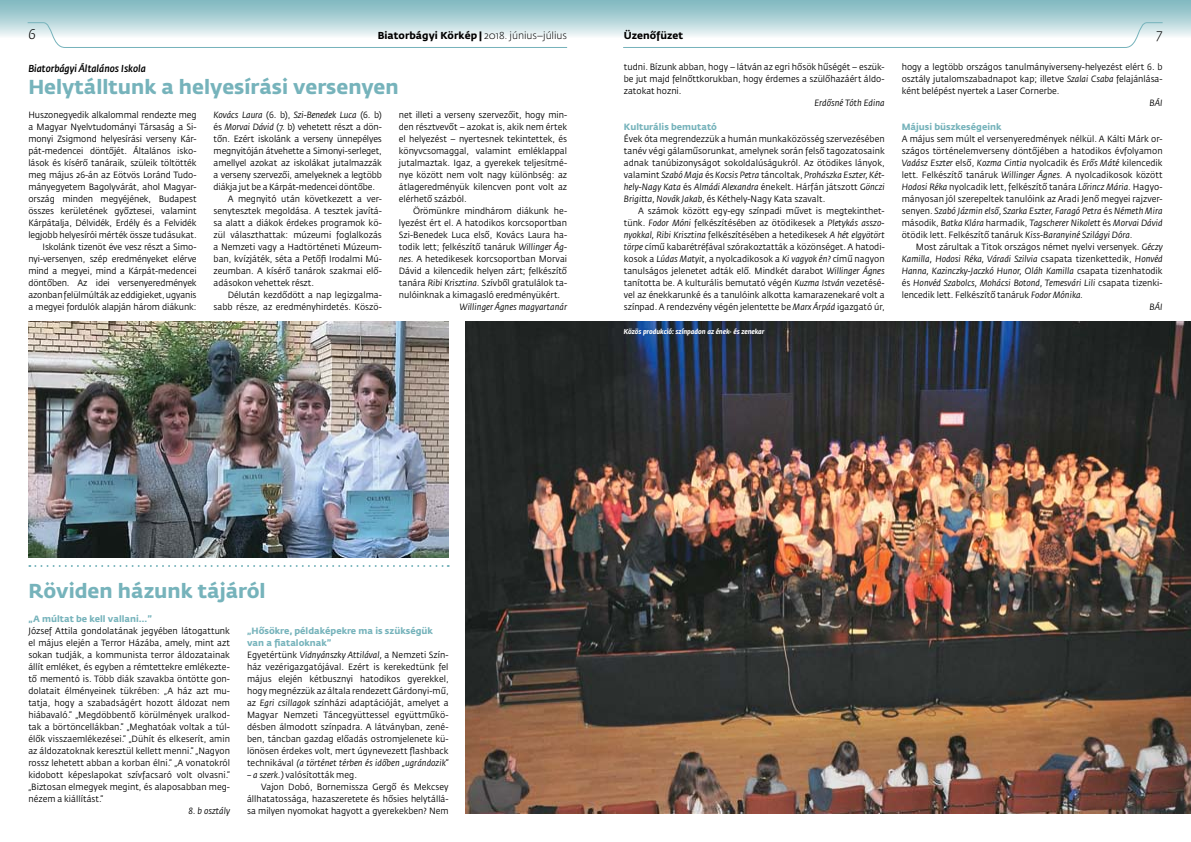
<style>
.page{position:relative;width:1191px;height:842px;background:#fff}
.page>*{position:absolute;margin:0;border:0;box-sizing:border-box;transform-origin:0 0}
.t1{font:700 20px "Fedra Sans Std";color:#76b3bb}
.t2{font:italic 300 14px "Fedra Sans Std";color:#000}
.t3{font:700 10px "Fedra Sans Std";letter-spacing:.005em;color:#000}
.t4{font:italic 500 10px "Fedra Sans Std";color:#000;scale:.95 1}
.t5{font:9px/12px "Fedra Sans Std";color:#000;text-align:justify;scale:.95 1}
.t6{font:italic 9px "Fedra Sans Std";color:#000;scale:.95 1}
.t7{font:700 9px "Fedra Sans Std";color:#76b3bb}
.t8{font:italic 700 7px "Fedra Sans Std";color:#fff;scale:.95 1}
.s1{font-weight:300}
.s2{font-style:normal}
.s3{font-style:italic}
.s4{font-weight:700;color:#76b3bb}
</style>
<div class="page">
<div style="left:0;top:0;width:1191px;height:38px;background:linear-gradient(to bottom,#77b4bc,#eef5f6)"></div>
<svg style="left:27px;top:22px;width:541px;height:26px"></svg>
<svg style="left:622px;top:22px;width:541px;height:26px"></svg>
<svg style="left:29px;top:565px;width:420px;height:2px"></svg>
<img style="left:465px;top:322px;width:726px;height:492px">
<img style="left:28px;top:322px;width:421px;height:235px">
<h2 class="t2" style="left:28px;top:26px;width:9px">6</h2>
<p class="t3" style="left:378px;top:30px;width:191px">Biatorbágyi Körkép | <span class="s1">2018. június–július</span></p>
<p class="t3" style="left:624px;top:30px;width:61px">Üzenőfüzet</p>
<h2 class="t2" style="left:1156px;top:26px;width:7px">7</h2>
<p class="t4" style="left:28px;top:62px;width:125px">Biatorbágyi Általános Iskola</p>
<h1 class="t1" style="left:28px;top:75px;width:372px">Helytálltunk a helyesírási versenyen</h1>
<p class="t5" style="left:28px;top:109px;width:179px;text-align:right">Huszonegyedik alkalommal rendezte meg a Magyar Nyelvtudományi Társaság a Si&shy;monyi Zsigmond helyesírási verseny Kár&shy;pát-medencei döntőjét. Általános isko&shy;lások és kísérő tanáraik, szüleik töltötték meg május 26-án az Eötvös Loránd Tudo&shy;mányegyetem Bagolyvárát, ahol Magyar&shy;ország minden megyéjének, Budapest összes kerületének győztesei, valamint Kárpátalja, Délvidék, Erdély és a Felvidék legjobb helyesírói mérték össze tudásukat.<br>Iskolánk tizenöt éve vesz részt a Simo&shy;nyi-versenyen, szép eredményeket elérve mind a megyei, mind a Kárpát-medencei döntőben. Az idei versenyeredmények azonban felülmúlták az eddigieket, ugyanis a megyei fordulók alapján három diákunk:</p>
<p class="t6" style="left:214px;top:109px;width:179px">Kovács Laura <span class="s2">(6. b),</span> Szi-Benedek Luca <span class="s2">(6. b)</span></p>
<p class="t5" style="left:901px;top:61px;width:276px">hogy a legtöbb országos tanulmányiverseny-helyezést elért 6. b osztály jutalomszabadnapot kap; illetve <span class="s3">Szalai Csaba</span> felajánlása&shy;ként belépést nyertek a Laser Cornerbe.</p>
<p class="t6" style="left:1149px;top:97px;width:15px">BÁI</p>
<p class="t7" style="left:901px;top:121px;width:101px">Májusi büszkeségeink</p>
<p class="t5" style="left:901px;top:133px;width:276px">A május sem múlt el versenyeredmények nélkül. A Kálti Márk or&shy;szágos történelemverseny döntőjében a hatodikos évfolyamon <span class="s3">Vadász Eszter</span> első, <span class="s3">Kozma Cintia</span> nyolcadik és <span class="s3">Erős Máté</span> kilencedik lett. Felkészítő tanáruk <span class="s3">Willinger Ágnes.</span> A nyolcadikosok között <span class="s3">Hodosi Réka</span> nyolcadik lett, felkészítő tanára <span class="s3">Lőrincz Mária.</span> Hagyo&shy;mányosan jól szerepeltek tanulóink az Aradi Jenő megyei rajzver&shy;senyen. <span class="s3">Szabó Jázmin első, Szarka Eszter, Faragó Petra</span> és <span class="s3">Németh Mira </span>második, <span class="s3">Batka Klára</span> harmadik, <span class="s3">Tagscherer Nikolett</span> és <span class="s3">Morvai Dávid </span>ötödik lett. Felkészítő tanáruk <span class="s3">Kiss-Baranyiné Szilágyi Dóra.</span></p>
<p class="t5" style="left:916px;top:241px;width:261px">Most zárultak a Titok országos német nyelvi versenyek. <span class="s3">Géczy</span></p>
<p class="t6" style="left:901px;top:253px;width:276px">Kamilla, Hodosi Réka, Váradi Szilvia <span class="s2">csapata tizenkettedik,</span> Honvéd</p>
<p class="t6" style="left:901px;top:265px;width:276px">Hanna, Kazinczky-Jaczkó Hunor, Oláh Kamilla <span class="s2">csapata tizenhatodik</span></p>
<p class="t6" style="left:901px;top:277px;width:276px"><span class="s2">és</span> Honvéd Szabolcs, Mohácsi Botond, Temesvári Lili <span class="s2">csapata tizenki-</span></p>
<p class="t5" style="left:901px;top:289px;width:192px">lencedik lett. Felkészítő tanáruk <span class="s3">Fodor Mónika.</span></p>
<p class="t6" style="left:1149px;top:301px;width:15px">BÁI</p>
<p class="t5" style="left:624px;top:61px;width:276px">tudni. Bízunk abban, hogy – látván az egri hősök hűségét – eszük&shy;be jut majd felnőttkorukban, hogy érdemes a szülőhazáért áldo&shy;zatokat hozni.</p>
<p class="t6" style="left:814px;top:97px;width:76px">Erdősné Tóth Edina</p>
<p class="t7" style="left:624px;top:121px;width:95px">Kulturális bemutató</p>
<p class="t5" style="left:624px;top:133px;width:276px">Évek óta megrendezzük a humán munkaközösség szervezésében tanév végi gálaműsorunkat, amelynek során felső tagozatosaink adnak tanúbizonyságot sokoldalúságukról. Az ötödikes lányok, valamint <span class="s3">Szabó Maja</span> és <span class="s3">Kocsis Petra</span> táncoltak, <span class="s3">Prohászka Eszter, Két&shy;hely-Nagy Kata</span> és <span class="s3">Almádi Alexandra</span> énekelt. Hárfán játszott <span class="s3">Gönczi Brigitta, Novák Jakab,</span> és Kéthely-Nagy Kata szavalt.</p>
<p class="t5" style="left:624px;top:205px;width:276px;text-indent:14px">A számok között egy-egy színpadi művet is megtekinthet&shy;tünk. <span class="s3">Fodor Móni</span> felkészítésében az ötödikesek a <span class="s3">Pletykás asszo&shy;nyokkal, Ribi Krisztina</span> felkészítésében a hetedikesek <span class="s3">A hét elgyötört törpe</span> című kabarétréfával szórakoztatták a közönséget. A hatodi&shy;kosok a <span class="s3">Lúdas Matyit,</span> a nyolcadikosok a <span class="s3">Ki vagyok én?</span> című nagyon tanulságos jelenetet adták elő. Mindkét darabot <span class="s3">Willinger Ágnes </span>tanította be. A kulturális bemutató végén <span class="s3">Kuzma István</span> vezetésé&shy;vel az énekkarunké és a tanulóink alkotta kamarazenekaré volt a színpad. A rendezvény végén jelentette be <span class="s3">Marx Árpád</span> igazgató úr,</p>
<p class="t5" style="left:399px;top:109px;width:179px">net illeti a verseny szervezőit, hogy min&shy;den résztvevőt – azokat is, akik nem értek el helyezést – nyertesnek tekintettek, és könyvcsomaggal, valamint emléklappal jutalmaztak. Igaz, a gyerekek teljesítmé&shy;nye között nem volt nagy különbség: az átlageredményük kilencven pont volt az elérhető százból.</p>
<p class="t5" style="left:399px;top:205px;width:179px;text-indent:14px">Örömünkre mindhárom diákunk he&shy;lyezést ért el. A hatodikos korcsoportban Szi-Benedek Luca első, Kovács Laura ha&shy;todik lett; felkészítő tanáruk <span class="s3">Willinger Ág&shy;nes.</span> A hetedikesek korcsoportban Morvai Dávid a kilencedik helyen zárt; felkészítő tanára <span class="s3">Ribi Krisztina.</span> Szívből gratulálok ta&shy;nulóinknak a kimagasló eredményükért.</p>
<p class="t6" style="left:460px;top:301px;width:114px">Willinger Ágnes magyartanár</p>
<p class="t5" style="left:214px;top:121px;width:179px">és <span class="s3">Morvai Dávid</span> (7. b) vehetett részt a dön-</p>
<p class="t5" style="left:214px;top:133px;width:179px">tőn. Ezért iskolánk a verseny ünnepélyes</p>
<p class="t5" style="left:214px;top:145px;width:179px">megnyitóján átvehette a Simonyi-serleget,</p>
<p class="t5" style="left:214px;top:157px;width:179px">amellyel azokat az iskolákat jutalmazzák</p>
<p class="t5" style="left:214px;top:169px;width:179px">a verseny szervezői, amelyeknek a legtöbb</p>
<p class="t5" style="left:214px;top:181px;width:171px">diákja jut be a Kárpát-medencei döntőbe.</p>
<p class="t5" style="left:228px;top:193px;width:164px">A megnyitó után következett a ver-</p>
<p class="t5" style="left:214px;top:205px;width:179px">senytesztek megoldása. A tesztek javítá-</p>
<p class="t5" style="left:214px;top:217px;width:179px">sa alatt a diákok érdekes programok kö-</p>
<p class="t5" style="left:214px;top:229px;width:179px">zül választhattak: múzeumi foglalkozás</p>
<p class="t5" style="left:214px;top:241px;width:179px">a Nemzeti vagy a Hadtörténeti Múzeum-</p>
<p class="t5" style="left:214px;top:253px;width:179px">ban, kvízjáték, séta a Petőfi Irodalmi Mú-</p>
<p class="t5" style="left:214px;top:265px;width:179px">zeumban. A kísérő tanárok szakmai elő-</p>
<p class="t5" style="left:214px;top:277px;width:107px">adásokon vehettek részt.</p>
<p class="t5" style="left:228px;top:289px;width:164px">Délután kezdődött a nap legizgalma-</p>
<p class="t5" style="left:214px;top:301px;width:179px">sabb része, az eredményhirdetés. Köszö-</p>
<h1 class="t1" style="left:28px;top:579px;width:239px">Röviden házunk tájáról</h1>
<p class="t7" style="left:28px;top:613px;width:125px">„A múltat be kell vallani…”</p>
<p class="t5" style="left:28px;top:625px;width:214px">József Attila gondolatának jegyében látogattunk el május elején a Terror Házába, amely, mint azt sokan tudják, a kommunista terror áldozatainak állít emléket, és egyben a rémtettekre emlékezte&shy;tő mementó is. Több diák szavakba öntötte gon&shy;dolatait élményeinek tükrében: „A ház azt mu&shy;tatja, hogy a szabadságért hozott áldozat nem hiábavaló.” „Megdöbbentő körülmények uralkod&shy;tak a börtöncellákban.” „Meghatóak voltak a túl&shy;élők visszaemlékezései.” „Dühít és elkeserít, amin az áldozatoknak keresztül kellett menni.” „Nagyon rossz lehetett abban a korban élni.” „A vonatokról kidobott képeslapokat szívfacsaró volt olvasni.” „Biztosan elmegyek megint, és alaposabban meg&shy;nézem a kiállítást.”</p>
<p class="t6" style="left:188px;top:805px;width:45px">8. b osztály</p>
<p class="t5" style="left:247px;top:625px;width:214px;text-align:left"><span class="s4">„Hősökre, példaképekre ma is szükségük van a fiataloknak”<br></span>Egyetértünk <span class="s3">Vidnyánszky Attilával,</span> a Nemzeti Szín&shy;ház vezérigazgatójával. Ezért is kerekedtünk fel május elején kétbusznyi hatodikos gyerekkel, hogy megnézzük az általa rendezett Gárdonyi-mű, az <span class="s3">Egri csillagok</span> színházi adaptációját, amelyet a Magyar Nemzeti Táncegyüttessel együttműkö&shy;désben álmodott színpadra. A látványban, zené&shy;ben, táncban gazdag előadás ostromjelenete kü&shy;lönösen érdekes volt, mert úgynevezett flashback technikával <span class="s3">(a történet térben és időben „ugrándozik”</span></p>
<p class="t5" style="left:247px;top:769px;width:117px"><span class="s3">– a szerk.)</span> valósították meg.</p>
<p class="t5" style="left:261px;top:781px;width:199px">Vajon Dobó, Bornemissza Gergő és Mekcsey</p>
<p class="t5" style="left:247px;top:793px;width:214px">állhatatossága, hazaszeretete és hősies helytállá-</p>
<p class="t5" style="left:247px;top:805px;width:214px">sa milyen nyomokat hagyott a gyerekekben? Nem</p>
<p class="t8" style="left:624px;top:327px;width:150px">Közös produkció: színpadon az ének- és zenekar</p>
</div>
